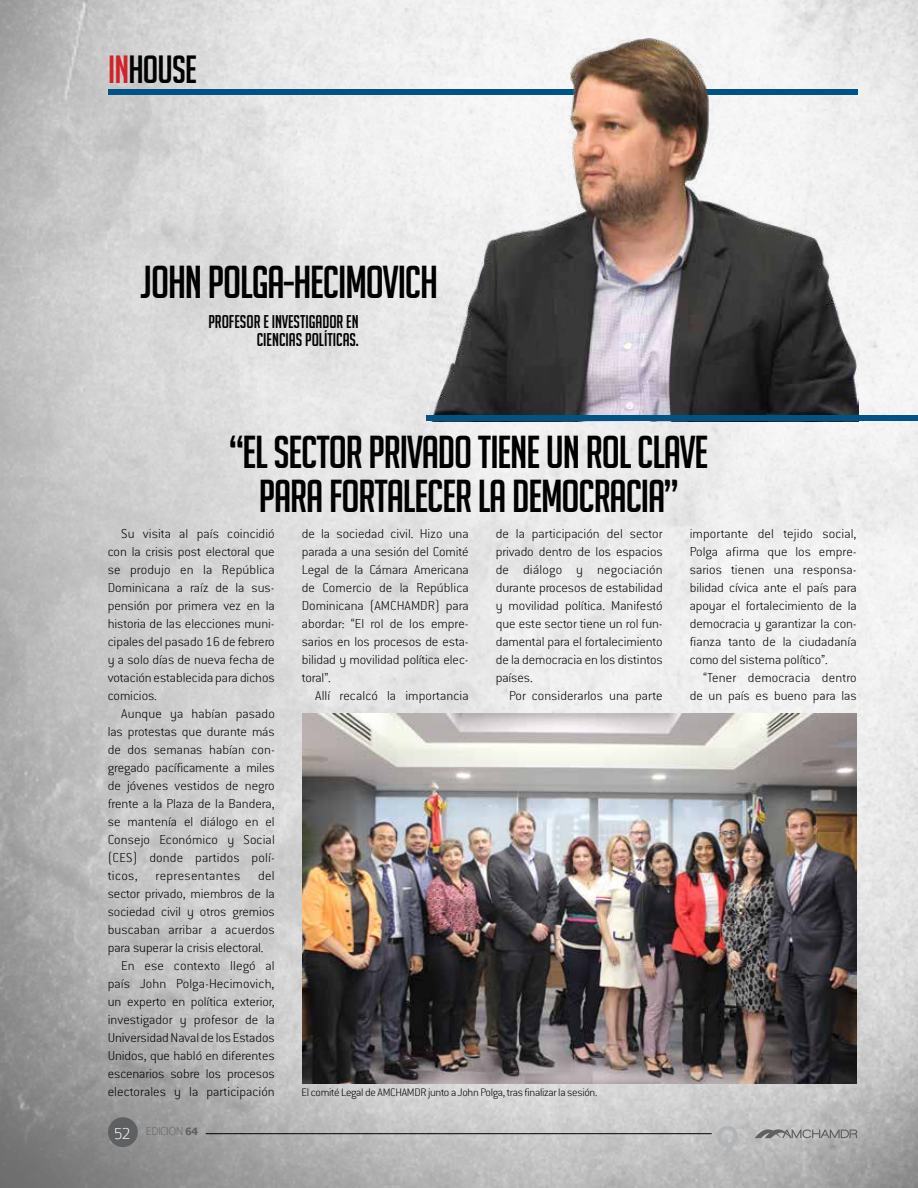
<style>
.page{position:relative;width:918px;height:1188px;background:#fff}
.page>*{position:absolute;margin:0;border:0;box-sizing:border-box;transform-origin:0 0}
.t1{font:45px/43.5px "Big Noodle Titling";letter-spacing:-.025em;color:#000;text-align:center}
.t2{font:38.4px "Big Noodle Titling";letter-spacing:-.02em;color:#000}
.t3{font:18px/18px "Big Noodle Titling";color:#000;text-align:right}
.t4{font:300 14.25px/18px "Conduit ITC Extra";letter-spacing:-.005em;color:#000;text-align:justify}
.t5{font:300 14.25px "Conduit ITC Extra";letter-spacing:.015em;color:#000}
.t6{font:300 14.25px "Conduit ITC Extra";letter-spacing:.025em;color:#000}
.t7{font:300 12px "Conduit ITC Extra";letter-spacing:-.025em;color:#000}
.t8{font:100 12px "Colaborate";letter-spacing:-.04em;color:#5f6062}
.s1{color:#d2232a}
.s2{font-size:18px;color:#fff}
.s3{font-weight:700}
</style>
<div class="page">
<img style="left:0;top:0;width:918px;height:1188px">
<hr style="left:206px;top:1133px;width:506px;height:1px;background:#000">
<div style="left:108px;top:1117px;width:30px;height:30px;background:#5f6062;border-radius:50%"></div>
<svg style="left:715px;top:1119px;width:142px;height:38px;background:#b3b3b4"></svg>
<div style="left:108px;top:89px;width:749px;height:6px;background:#005387"></div>
<img style="left:302px;top:713px;width:555px;height:370px">
<img style="left:429px;top:38px;width:430px;height:377px">
<div style="left:426px;top:415px;width:492px;height:6px;background:#005387"></div>
<h2 class="t2" style="left:108px;top:48px;width:91px"><span class="s1">IN</span>HOUSE</h2>
<h1 class="t1" style="left:141px;top:261px;width:299px">JOHN POLGA-HECIMOVICH</h1>
<p class="t3" style="left:208px;top:312px;width:152px">PROFESOR E INVESTIGADOR EN<br>CIENCIAS POLÍTICAS.</p>
<h1 class="t1" style="left:229px;top:431px;width:481px">“EL SECTOR PRIVADO TIENE UN ROL CLAVE<br>PARA FORTALECER LA DEMOCRACIA”</h1>
<p class="t4" style="left:108px;top:524px;width:169px;text-indent:13px">Su visita al país coincidió con la crisis post electoral que se produjo en la República Dominicana a raíz de la sus&shy;pensión por primera vez en la historia de las elecciones muni&shy;cipales del pasado 16 de febrero y a solo días de nueva fecha de votación establecida para dichos comicios.</p>
<p class="t4" style="left:121px;top:704px;width:155px">Aunque ya habían pasado</p>
<p class="t4" style="left:108px;top:722px;width:168px">las protestas que durante más</p>
<p class="t4" style="left:108px;top:740px;width:169px">de dos semanas habían con-</p>
<p class="t4" style="left:108px;top:758px;width:168px">gregado pacíficamente a miles</p>
<p class="t4" style="left:108px;top:776px;width:169px">de jóvenes vestidos de negro</p>
<p class="t4" style="left:108px;top:794px;width:168px">frente a la Plaza de la Bandera,</p>
<p class="t4" style="left:108px;top:812px;width:168px">se mantenía el diálogo en el</p>
<p class="t4" style="left:108px;top:830px;width:169px">Consejo Económico y Social</p>
<p class="t5" style="left:108px;top:849px;width:169px">(CES) donde partidos polí-</p>
<p class="t6" style="left:108px;top:867px;width:169px">ticos, representantes del</p>
<p class="t4" style="left:108px;top:884px;width:168px">sector privado, miembros de la</p>
<p class="t4" style="left:108px;top:902px;width:168px">sociedad civil y otros gremios</p>
<p class="t4" style="left:108px;top:920px;width:168px">buscaban arribar a acuerdos</p>
<p class="t4" style="left:108px;top:938px;width:157px">para superar la crisis electoral.</p>
<p class="t4" style="left:121px;top:956px;width:155px">En ese contexto llegó al</p>
<p class="t4" style="left:108px;top:974px;width:168px">país John Polga-Hecimovich,</p>
<p class="t4" style="left:108px;top:992px;width:168px">un experto en política exterior,</p>
<p class="t4" style="left:108px;top:1010px;width:169px">investigador y profesor de la</p>
<p class="t4" style="left:108px;top:1028px;width:168px">Universidad Naval de los Estados</p>
<p class="t4" style="left:108px;top:1046px;width:168px">Unidos, que habló en diferentes</p>
<p class="t4" style="left:108px;top:1064px;width:169px">escenarios sobre los procesos</p>
<p class="t4" style="left:108px;top:1082px;width:169px">electorales y la participación</p>
<p class="t8" style="left:114px;top:1125px;width:86px"><span class="s2">52</span> EDICIÓN <span class="s3">64</span></p>
<p class="t4" style="left:302px;top:524px;width:169px">de la sociedad civil. Hizo una parada a una sesión del Comité Legal de la Cámara Americana de Comercio de la República Dominicana (AMCHAMDR) para abordar: “El rol de los empre&shy;sarios en los procesos de esta&shy;bilidad y movilidad política elec&shy;toral”.</p>
<p class="t4" style="left:315px;top:686px;width:155px">Allí recalcó la importancia</p>
<p class="t4" style="left:496px;top:524px;width:169px">de la participación del sector privado dentro de los espacios de diálogo y negociación durante procesos de estabilidad y movilidad política. Manifestó que este sector tiene un rol fun&shy;damental para el fortalecimiento de la democracia en los distintos países.</p>
<p class="t4" style="left:509px;top:686px;width:155px">Por considerarlos una parte</p>
<p class="t4" style="left:690px;top:524px;width:169px">importante del tejido social, Polga afirma que los empre&shy;sarios tienen una responsa&shy;bilidad cívica ante el país para apoyar el fortalecimiento de la democracia y garantizar la con&shy;fianza tanto de la ciudadanía como del sistema político”.</p>
<p class="t4" style="left:690px;top:668px;width:169px;text-align:right">“Tener democracia dentro de un país es bueno para las</p>
<p class="t7" style="left:302px;top:1085px;width:297px">El comité Legal de AMCHAMDR junto a John Polga, tras finalizar la sesión.</p>
</div>
